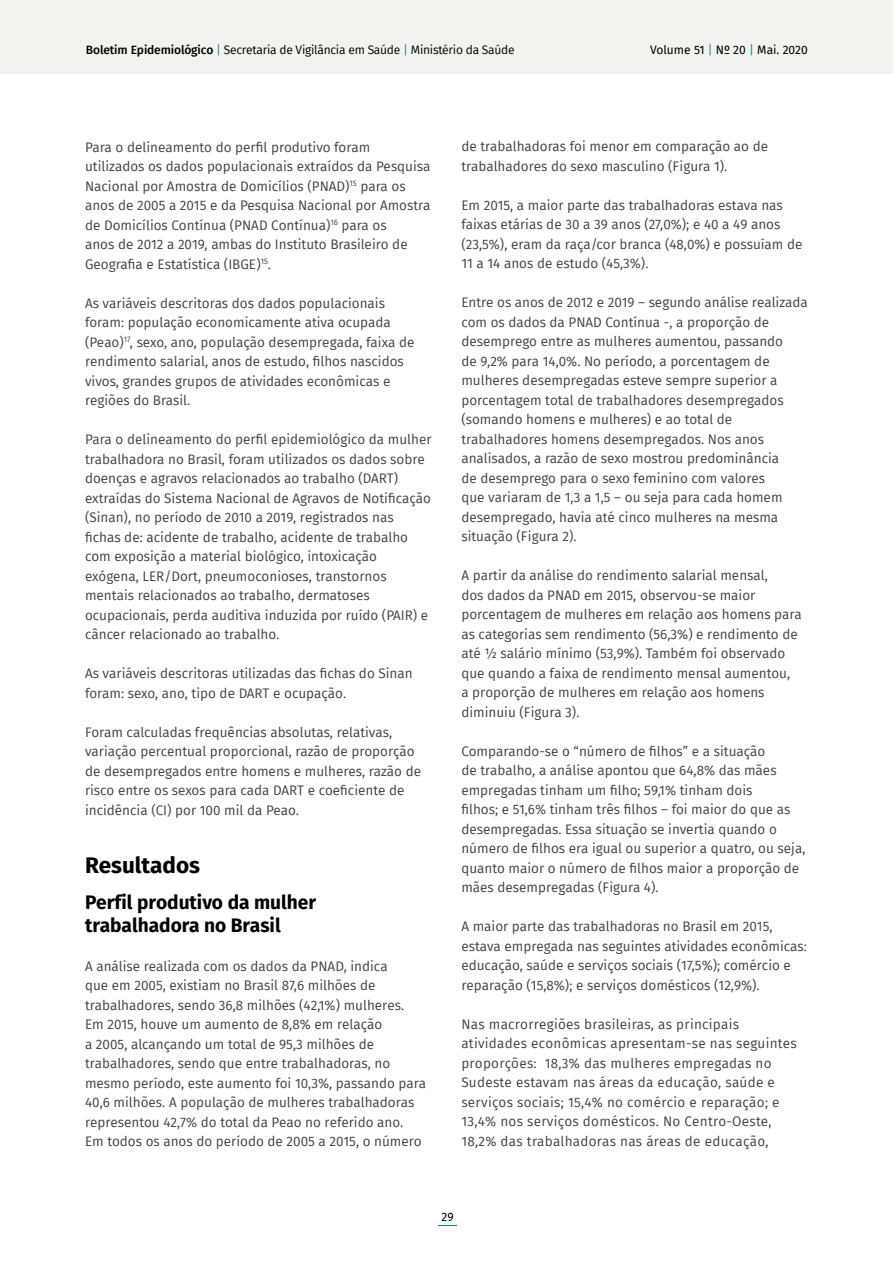
<style>
.page{position:relative;width:893px;height:1263px;background:#fff}
.page>*{position:absolute;margin:0;border:0;box-sizing:border-box;transform-origin:0 0}
.t1{font:700 22.5px "Fira Sans";color:#000}
.t2{font:700 19.5px/22.8px "Fira Sans";color:#000}
.t3{font:13.5px/19.5px "Fira Sans";color:#414042}
.t4{font:13.5px/19.5px "Fira Sans";letter-spacing:.02em;color:#414042}
.t5{font:12px "Fira Sans";letter-spacing:-.02em;color:#000}
.t6{font:12px "Fira Sans";color:#000}
.s1{font-weight:500}
.s2{color:#098aa8}
</style>
<div class="page">
<div style="left:0;top:0;width:893px;height:74px;background:#f2f2ee"></div>
<svg style="left:438px;top:1225px;width:19px;height:1px"></svg>
<p class="t5" style="left:86px;top:41px;width:430px"><span class="s1">Boletim Epidemiológico</span> <span class="s2">|</span> Secretaria de Vigilância em Saúde <span class="s2">|</span> Ministério da Saúde</p>
<p class="t6" style="left:650px;top:41px;width:159px">Volume 51 <span class="s2">|</span> Nº 20 <span class="s2">|</span> Mai. 2020</p>
<p class="t3" style="left:85px;top:137px;width:347px">Para o delineamento do perfil produtivo foram utilizados os dados populacionais extraídos da Pesquisa Nacional por Amostra de Domicílios (PNAD)<sup>15</sup> para os anos de 2005 a 2015 e da Pesquisa Nacional por Amostra de Domicílios Contínua (PNAD Contínua)<sup>16</sup> para os<br>anos de 2012 a 2019, ambas do Instituto Brasileiro de Geografia e Estatística (IBGE)<sup>15</sup>.</p>
<p class="t3" style="left:85px;top:293px;width:331px">As variáveis descritoras dos dados populacionais foram: população economicamente ativa ocupada (Peao)<sup>17</sup>, sexo, ano, população desempregada, faixa de rendimento salarial, anos de estudo, filhos nascidos vivos, grandes grupos de atividades econômicas e regiões do Brasil.</p>
<p class="t3" style="left:85px;top:429px;width:348px">Para o delineamento do perfil epidemiológico da mulher trabalhadora no Brasil, foram utilizados os dados sobre doenças e agravos relacionados ao trabalho (DART) extraídas do Sistema Nacional de Agravos de Notificação (Sinan), no período de 2010 a 2019, registrados nas fichas de: acidente de trabalho, acidente de trabalho com exposição a material biológico, intoxicação exógena, LER/Dort, pneumoconioses, transtornos mentais relacionados ao trabalho, dermatoses ocupacionais, perda auditiva induzida por ruído (PAIR) e câncer relacionado ao trabalho.</p>
<p class="t3" style="left:85px;top:663px;width:329px">As variáveis descritoras utilizadas das fichas do Sinan foram: sexo, ano, tipo de DART e ocupação.</p>
<p class="t3" style="left:85px;top:722px;width:338px">Foram calculadas frequências absolutas, relativas, variação percentual proporcional, razão de proporção de desempregados entre homens e mulheres, razão de risco entre os sexos para cada DART e coeficiente de incidência (CI) por 100 mil da Peao.</p>
<h1 class="t1" style="left:85px;top:846px;width:117px">Resultados</h1>
<h2 class="t2" style="left:85px;top:889px;width:233px">Perfil produtivo da mulher trabalhadora no Brasil</h2>
<p class="t3" style="left:85px;top:956px;width:342px">A análise realizada com os dados da PNAD, indica<br>que em 2005, existiam no Brasil 87,6 milhões de trabalhadores, sendo 36,8 milhões (42,1%) mulheres.<br>Em 2015, houve um aumento de 8,8% em relação<br>a 2005, alcançando um total de 95,3 milhões de trabalhadores, sendo que entre trabalhadoras, no mesmo período, este aumento foi 10,3%, passando para 40,6 milhões. A população de mulheres trabalhadoras representou 42,7% do total da Peao no referido ano.<br>Em todos os anos do período de 2005 a 2015, o número</p>
<p class="t3" style="left:461px;top:137px;width:308px">de trabalhadoras foi menor em comparação ao de trabalhadores do sexo masculino (Figura 1).</p>
<p class="t3" style="left:461px;top:195px;width:343px">Em 2015, a maior parte das trabalhadoras estava nas faixas etárias de 30 a 39 anos (27,0%); e 40 a 49 anos (23,5%), eram da raça/cor branca (48,0%) e possuíam de 11 a 14 anos de estudo (45,3%).</p>
<p class="t3" style="left:461px;top:293px;width:348px">Entre os anos de 2012 e 2019 – segundo análise realizada com os dados da PNAD Contínua -, a proporção de desemprego entre as mulheres aumentou, passando<br>de 9,2% para 14,0%. No período, a porcentagem de mulheres desempregadas esteve sempre superior a porcentagem total de trabalhadores desempregados (somando homens e mulheres) e ao total de trabalhadores homens desempregados. Nos anos analisados, a razão de sexo mostrou predominância<br>de desemprego para o sexo feminino com valores<br>que variaram de 1,3 a 1,5 – ou seja para cada homem desempregado, havia até cinco mulheres na mesma situação (Figura 2).</p>
<p class="t3" style="left:461px;top:566px;width:342px">A partir da análise do rendimento salarial mensal,<br>dos dados da PNAD em 2015, observou-se maior porcentagem de mulheres em relação aos homens para as categorias sem rendimento (56,3%) e rendimento de até ½ salário mínimo (53,9%). Também foi observado que quando a faixa de rendimento mensal aumentou,<br>a proporção de mulheres em relação aos homens diminuiu (Figura 3).</p>
<p class="t3" style="left:461px;top:741px;width:346px">Comparando-se o “número de filhos” e a situação<br>de trabalho, a análise apontou que 64,8% das mães empregadas tinham um filho; 59,1% tinham dois<br>filhos; e 51,6% tinham três filhos – foi maior do que as desempregadas. Essa situação se invertia quando o número de filhos era igual ou superior a quatro, ou seja, quanto maior o número de filhos maior a proporção de mães desempregadas (Figura 4).</p>
<p class="t3" style="left:461px;top:917px;width:347px">A maior parte das trabalhadoras no Brasil em 2015, estava empregada nas seguintes atividades econômicas: educação, saúde e serviços sociais (17,5%); comércio e reparação (15,8%); e serviços domésticos (12,9%).</p>
<p class="t4" style="left:461px;top:1014px;width:337px">Nas macrorregiões brasileiras, as principais atividades econômicas apresentam-se nas seguintes proporções: 18,3% das mulheres empregadas no Sudeste estavam nas áreas da educação, saúde e serviços sociais; 15,4% no comércio e reparação; e 13,4% nos serviços domésticos. No Centro-Oeste, 18,2% das trabalhadoras nas áreas de educação,</p>
<p class="t6" style="left:441px;top:1207px;width:14px">29</p>
</div>
